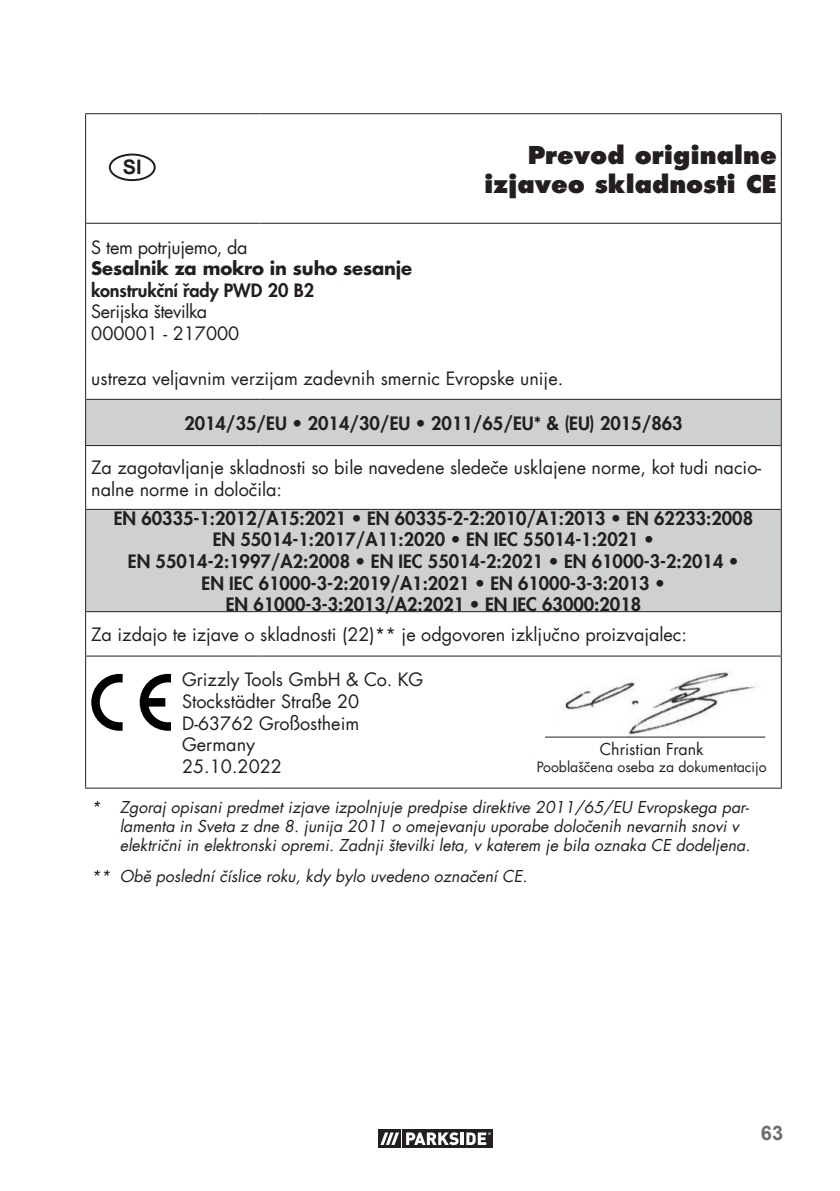
<style>
.page{position:relative;width:840px;height:1191px;background:#fff}
.page>*{position:absolute;margin:0;border:0;box-sizing:border-box;transform-origin:0 0}
.t1{font:800 24px/28.8px "Futura Com";color:#231f20;text-align:right}
.t2{font:700 20px "Arial";color:#6d6e71}
.t3{font:700 20px "Arial";color:#231f20}
.t4{font:800 18px/21.6px "Futura Com";color:#231f20;text-align:center}
.t5{font:18px/21.6px "Futura Com";color:#231f20}
.t6{font:18px/21.6px "Futura Com";letter-spacing:-.025em;color:#231f20}
.t7{font:700 18px "Futura Com";letter-spacing:-.01em;color:#231f20}
.t8{font:18px "Futura Com";letter-spacing:-.02em;color:#231f20}
.t9{font:italic 16px/19.2px "Futura Com";color:#231f20}
.t10{font:16px "Futura Com";color:#231f20}
.t11{font:14px "Futura Com";color:#231f20}
</style>
<div class="page">
<svg style="left:400px;top:1129px;width:93px;height:19px"></svg>
<div style="left:378px;top:1129px;width:22px;height:19px;background:#231f20"></div>
<div style="left:402px;top:1129px;width:90px;height:19px;background:#231f20"></div>
<svg style="left:380px;top:1132px;width:19px;height:13px"></svg>
<svg style="left:406px;top:1132px;width:84px;height:13px"></svg>
<svg style="left:86px;top:400px;width:694px;height:211px;fill:#cfd1d0"></svg>
<hr style="left:85px;top:113px;width:174px;height:1px;background:#231f20">
<hr style="left:85px;top:114px;width:1px;height:109px;background:#231f20">
<hr style="left:259px;top:113px;width:522px;height:1px;background:#231f20">
<hr style="left:780px;top:114px;width:1px;height:109px;background:#231f20">
<hr style="left:85px;top:223px;width:1px;height:132px;background:#231f20">
<hr style="left:780px;top:223px;width:1px;height:132px;background:#231f20">
<hr style="left:85px;top:355px;width:1px;height:44px;background:#231f20">
<hr style="left:780px;top:355px;width:1px;height:44px;background:#231f20">
<hr style="left:85px;top:399px;width:1px;height:46px;background:#231f20">
<hr style="left:780px;top:399px;width:1px;height:46px;background:#231f20">
<hr style="left:85px;top:445px;width:174px;height:1px;background:#231f20">
<hr style="left:85px;top:446px;width:1px;height:63px;background:#231f20">
<hr style="left:259px;top:445px;width:522px;height:1px;background:#231f20">
<hr style="left:780px;top:446px;width:1px;height:63px;background:#231f20">
<hr style="left:85px;top:509px;width:1px;height:102px;background:#231f20">
<hr style="left:780px;top:509px;width:1px;height:102px;background:#231f20">
<hr style="left:85px;top:611px;width:174px;height:1px;background:#231f20">
<hr style="left:85px;top:612px;width:1px;height:43px;background:#231f20">
<hr style="left:259px;top:611px;width:522px;height:1px;background:#231f20">
<hr style="left:780px;top:612px;width:1px;height:43px;background:#231f20">
<hr style="left:85px;top:655px;width:174px;height:1px;background:#231f20">
<hr style="left:85px;top:656px;width:1px;height:131px;background:#231f20">
<hr style="left:259px;top:655px;width:522px;height:1px;background:#231f20">
<hr style="left:780px;top:656px;width:1px;height:131px;background:#231f20">
<hr style="left:86px;top:223px;width:173px;height:1px;background:#231f20">
<hr style="left:259px;top:223px;width:521px;height:1px;background:#231f20">
<hr style="left:86px;top:399px;width:173px;height:1px;background:#231f20">
<hr style="left:259px;top:399px;width:521px;height:1px;background:#231f20">
<hr style="left:86px;top:509px;width:173px;height:1px;background:#231f20">
<hr style="left:259px;top:509px;width:521px;height:1px;background:#231f20">
<hr style="left:85px;top:787px;width:174px;height:1px;background:#231f20">
<hr style="left:259px;top:787px;width:522px;height:1px;background:#231f20">
<div style="left:109px;top:154px;width:47px;height:27px;border:2px solid #231f20;border-radius:50%"></div>
<svg style="left:91px;top:674px;width:32px;height:57px"></svg>
<svg style="left:140px;top:674px;width:31px;height:57px"></svg>
<img style="left:565px;top:671px;width:193px;height:65px">
<hr style="left:544px;top:736px;width:220px;height:1px;background:#231f20">
<p class="t3" style="left:123px;top:156px;width:20px">SI</p>
<h1 class="t1" style="left:484px;top:141px;width:294px">Prevod originalne izjaveo skladnosti CE</h1>
<p class="t8" style="left:91px;top:235px;width:158px">S tem potrjujemo, da</p>
<p class="t7" style="left:91px;top:254px;width:322px">Sesalnik za mokro in suho sesanje</p>
<p class="t4" style="left:91px;top:278px;width:224px">konstrukční řady PWD 20 B2</p>
<p class="t6" style="left:91px;top:300px;width:149px">Serijska številka<br>000001 - 217000</p>
<p class="t5" style="left:91px;top:367px;width:473px">ustreza veljavnim verzijam zadevnih smernic Evropske unije.</p>
<p class="t4" style="left:184px;top:414px;width:499px">2014/35/EU ï 2014/30/EU ï 2011/65/EU* &amp; (EU) 2015/863</p>
<p class="t5" style="left:91px;top:456px;width:671px">Za zagotavljanje skladnosti so bile navedene sledeče usklajene norme, kot tudi nacio&shy;nalne norme in določila:</p>
<p class="t4" style="left:114px;top:508px;width:640px">EN 60335-1:2012/A15:2021 ï EN 60335-2-2:2010/A1:2013 ï EN 62233:2008<br>EN 55014-1:2017/A11:2020 ï EN IEC 55014-1:2021 ï<br>EN 55014-2:1997/A2:2008 ï EN IEC 55014-2:2021 ï EN 61000-3-2:2014 ï<br>EN IEC 61000-3-2:2019/A1:2021 ï EN 61000-3-3:2013 ï<br>EN 61000-3-3:2013/A2:2021 ï EN IEC 63000:2018</p>
<p class="t5" style="left:91px;top:623px;width:597px">Za izdajo te izjave o skladnosti (22)** je odgovoren izključno proizvajalec:</p>
<p class="t5" style="left:182px;top:668px;width:242px">Grizzly Tools GmbH &amp; Co. KG<br>Stockstädter Straße 20<br>D-63762 Großostheim<br>Germany<br>25.10.2022</p>
<p class="t9" style="left:120px;top:798px;width:632px;text-indent:-28px">* Zgoraj opisani predmet izjave izpolnjuje predpise direktive 2011/65/EU Evropskega par&shy;lamenta in Sveta z dne 8. junija 2011 o omejevanju uporabe določenih nevarnih snovi v električni in elektronski opremi. Zadnji številki leta, v katerem je bila oznaka CE dodeljena.</p>
<p class="t9" style="left:91px;top:866px;width:437px">** Obě poslední číslice roku, kdy bylo uvedeno označení CE.</p>
<p class="t10" style="left:599px;top:738px;width:105px">Christian Frank</p>
<p class="t11" style="left:536px;top:757px;width:231px">Pooblaščena oseba za dokumentacijo</p>
<p class="t2" style="left:760px;top:1121px;width:24px">63</p>
</div>
